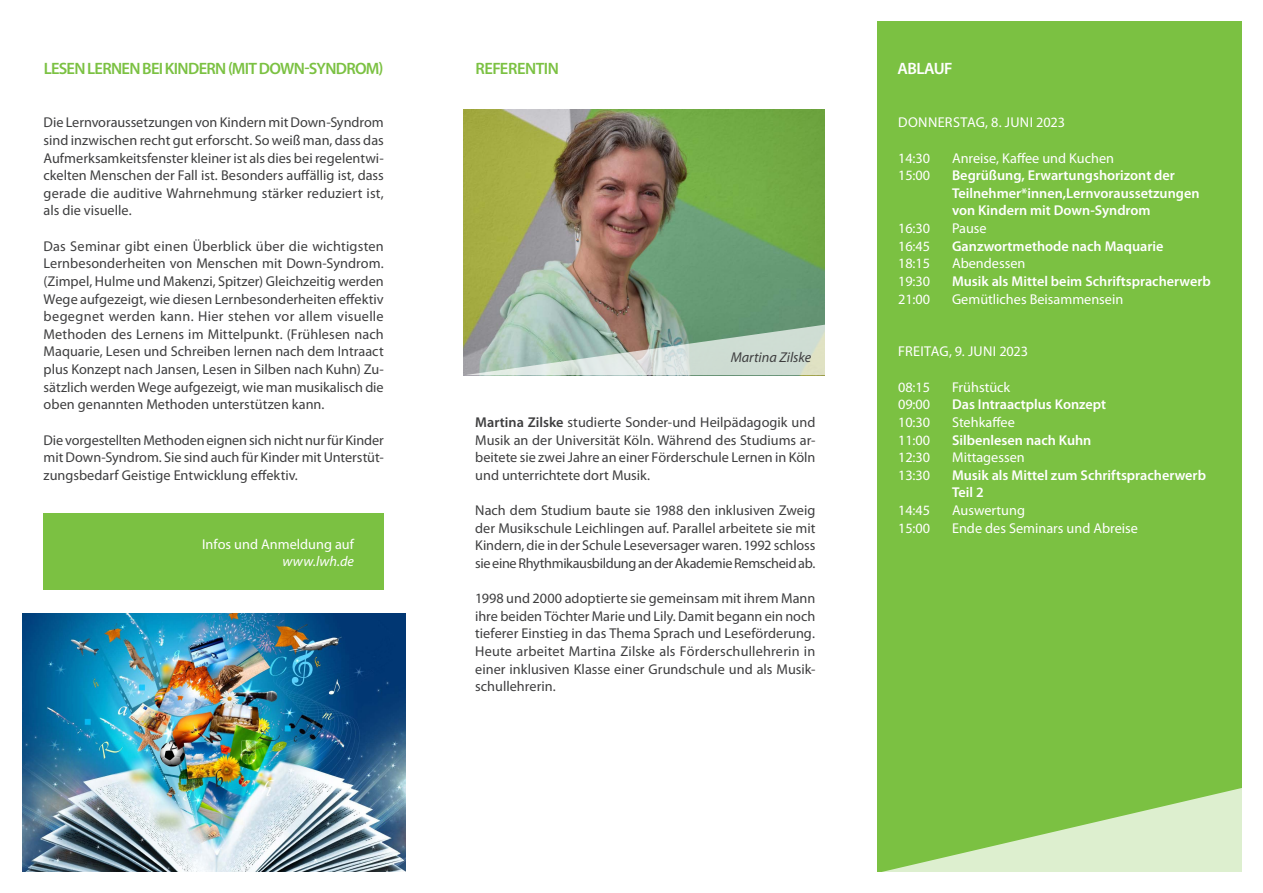
<style>
.page{position:relative;width:1263px;height:893px;background:#fff}
.page>*{position:absolute;margin:0;border:0;box-sizing:border-box;transform-origin:0 0}
.Seitenüberschrift{font:600 16.5px "Myriad Pro";letter-spacing:-.04em;color:#7bc142}
.t1{font:600 16.5px "Myriad Pro";letter-spacing:-.03em;color:#fff}
.t2{font:14.25px/17.7px "Myriad Pro";color:#3e3e3f;text-align:justify}
.t3{font:14.25px "Myriad Pro";color:#fff}
.t4{font:600 14.25px/17.7px "Myriad Pro";color:#fff}
.t5{font:14.25px "Myriad Pro";letter-spacing:.025em;color:#fff}
.t6{font:italic 14.25px "Myriad Pro";color:#3e3e3f}
.t7{font:italic 14.25px "Myriad Pro";color:#fff}
.s1{font-weight:600}
</style>
<div class="page">
<div style="left:877px;top:21px;width:365px;height:851px;background:#7bc142"></div>
<svg style="left:882px;top:788px;width:360px;height:84px"></svg>
<img style="left:22px;top:614px;width:383px;height:258px">
<div style="left:44px;top:513px;width:340px;height:77px;background:#7bc142"></div>
<img style="left:463px;top:110px;width:362px;height:265px">
<svg style="left:465px;top:324px;width:360px;height:51px;background:#b3c3b7"></svg>
<p class="Seitenüberschrift" style="left:44px;top:58px;width:341px">LESEN LERNEN BEI KINDERN (MIT DOWN-SYNDROM)</p>
<p class="t2" style="left:44px;top:113px;width:342px">Die Lernvoraussetzungen von Kindern mit Down-Syndrom sind inzwischen recht gut erforscht. So weiß man, dass das Aufmerksamkeitsfenster kleiner ist als dies bei regelentwi&shy;ckelten Menschen der Fall ist. Besonders auffällig ist, dass gerade die auditive Wahrnehmung stärker reduziert ist, als die visuelle.</p>
<p class="t2" style="left:44px;top:237px;width:342px">Das Seminar gibt einen Überblick über die wichtigsten Lernbesonderheiten von Menschen mit Down-Syndrom. (Zimpel, Hulme und Makenzi, Spitzer) Gleichzeitig werden Wege aufgezeigt, wie diesen Lernbesonderheiten effektiv begegnet werden kann. Hier stehen vor allem visuelle Methoden des Lernens im Mittelpunkt. (Frühlesen nach Maquarie, Lesen und Schreiben lernen nach dem Intraact plus Konzept nach Jansen, Lesen in Silben nach Kuhn) Zu&shy;sätzlich werden Wege aufgezeigt, wie man musikalisch die oben genannten Methoden unterstützen kann.</p>
<p class="t2" style="left:44px;top:431px;width:342px">Die vorgestellten Methoden eignen sich nicht nur für Kinder mit Down-Syndrom. Sie sind auch für Kinder mit Unterstüt&shy;zungsbedarf Geistige Entwicklung effektiv.</p>
<p class="t3" style="left:202px;top:535px;width:153px">Infos und Anmeldung auf</p>
<p class="t7" style="left:283px;top:553px;width:73px">www.lwh.de</p>
<p class="Seitenüberschrift" style="left:475px;top:58px;width:85px">REFERENTIN</p>
<p class="t6" style="left:731px;top:349px;width:82px">Martina Zilske</p>
<p class="t2" style="left:475px;top:413px;width:342px"><span class="s1">Martina Zilske</span> studierte Sonder-und Heilpädagogik und Musik an der Universität Köln. Während des Studiums ar&shy;beitete sie zwei Jahre an einer Förderschule Lernen in Köln und unterrichtete dort Musik.</p>
<p class="t2" style="left:475px;top:501px;width:342px">Nach dem Studium baute sie 1988 den inklusiven Zweig der Musikschule Leichlingen auf. Parallel arbeitete sie mit Kindern, die in der Schule Leseversager waren. 1992 schloss sie eine Rhythmikausbildung an der Akademie Remscheid ab.</p>
<p class="t2" style="left:475px;top:589px;width:342px">1998 und 2000 adoptierte sie gemeinsam mit ihrem Mann ihre beiden Töchter Marie und Lily. Damit begann ein noch tieferer Einstieg in das Thema Sprach und Leseförderung.</p>
<p class="t2" style="left:475px;top:642px;width:342px">Heute arbeitet Martina Zilske als Förderschullehrerin in einer inklusiven Klasse einer Grundschule und als Musik&shy;schullehrerin.</p>
<p class="t1" style="left:897px;top:58px;width:57px">ABLAUF</p>
<p class="t5" style="left:898px;top:114px;width:168px">DONNERSTAG, 8. JUNI 2023</p>
<p class="t3" style="left:898px;top:149px;width:34px">14:30</p>
<p class="t3" style="left:952px;top:149px;width:164px">Anreise, Kaffee und Kuchen</p>
<p class="t3" style="left:898px;top:167px;width:34px">15:00</p>
<p class="t4" style="left:952px;top:166px;width:249px">Begrüßung, Erwartungshorizont der<br>Teilnehmer*innen,Lernvoraussetzungen von Kindern mit Down-Syndrom</p>
<p class="t3" style="left:898px;top:219px;width:34px">16:30</p>
<p class="t3" style="left:952px;top:219px;width:36px">Pause</p>
<p class="t3" style="left:898px;top:237px;width:34px">16:45</p>
<p class="t4" style="left:952px;top:237px;width:213px">Ganzwortmethode nach Maquarie</p>
<p class="t3" style="left:898px;top:255px;width:34px">18:15</p>
<p class="t3" style="left:952px;top:255px;width:75px">Abendessen</p>
<p class="t3" style="left:898px;top:272px;width:34px">19:30</p>
<p class="t4" style="left:952px;top:272px;width:260px">Musik als Mittel beim Schriftspracherwerb</p>
<p class="t3" style="left:898px;top:290px;width:34px">21:00</p>
<p class="t3" style="left:952px;top:290px;width:173px">Gemütliches Beisammensein</p>
<p class="t3" style="left:898px;top:343px;width:132px">FREITAG, 9. JUNI 2023</p>
<p class="t3" style="left:898px;top:378px;width:34px">08:15</p>
<p class="t3" style="left:952px;top:378px;width:60px">Frühstück</p>
<p class="t3" style="left:898px;top:396px;width:34px">09:00</p>
<p class="t4" style="left:952px;top:395px;width:156px">Das Intraactplus Konzept</p>
<p class="t3" style="left:898px;top:413px;width:34px">10:30</p>
<p class="t3" style="left:952px;top:413px;width:64px">Stehkaffee</p>
<p class="t3" style="left:898px;top:431px;width:34px">11:00</p>
<p class="t4" style="left:952px;top:431px;width:141px">Silbenlesen nach Kuhn</p>
<p class="t3" style="left:898px;top:449px;width:34px">12:30</p>
<p class="t3" style="left:952px;top:449px;width:74px">Mittagessen</p>
<p class="t3" style="left:898px;top:466px;width:34px">13:30</p>
<p class="t4" style="left:952px;top:466px;width:255px">Musik als Mittel zum Schriftspracherwerb<br>Teil 2</p>
<p class="t3" style="left:898px;top:501px;width:34px">14:45</p>
<p class="t3" style="left:952px;top:501px;width:74px">Auswertung</p>
<p class="t3" style="left:898px;top:519px;width:34px">15:00</p>
<p class="t3" style="left:952px;top:519px;width:187px">Ende des Seminars und Abreise</p>
</div>
